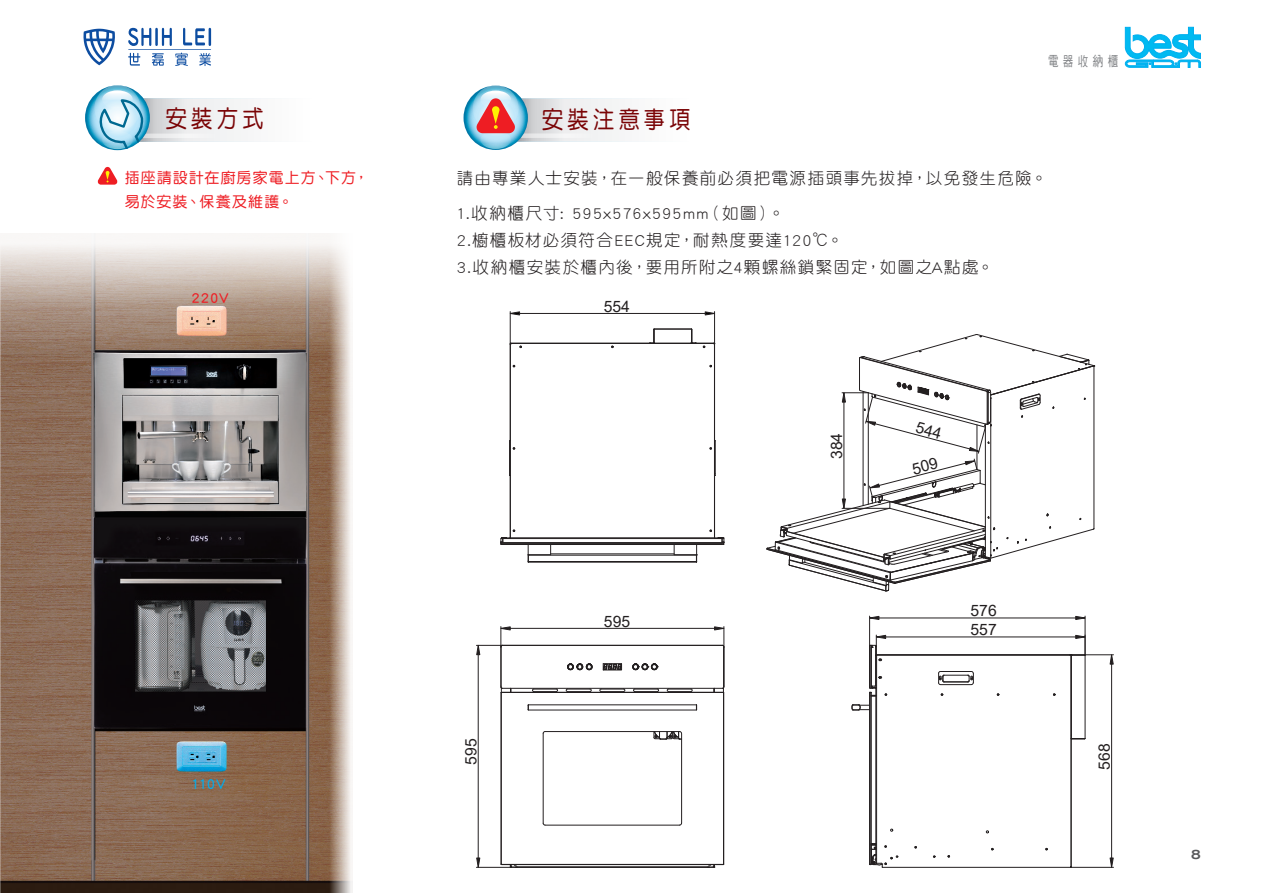
<style>
.page{position:relative;width:1263px;height:893px;background:#fff}
.page>*{position:absolute;margin:0;border:0;box-sizing:border-box;transform-origin:0 0}
.t1{font:24px "DF Yuan Std W5";letter-spacing:.185em;color:#7a0406;scale:.9 1}
.t2{font:16.5px "DF Yuan Std W3";letter-spacing:.085em;color:#231f20}
.t3{font:15.75px/19px "Arial";color:#231f20}
.t4{font:15px "DF Yuan Std W5";letter-spacing:.07em;color:#ee1d23}
.t5{font:15px "DF Yuan Std W7";color:#ee1d23}
.t6{font:15px "DF Yuan Std W7";color:#00aeef}
.t7{font:13.65px "DF Hei Std W5";letter-spacing:.42em;color:#808285;scale:.77 1}
.t8{font:700 13.5px "Copperplate Gothic";color:#57585a}
</style>
<div class="page">
<hr style="left:724px;top:647px;width:1px;height:39px;background:#231f20">
<hr style="left:545px;top:731px;width:135px;height:1px;background:#231f20">
<div style="left:501px;top:692px;width:222px;height:1px;border:1px solid #231f20"></div>
<hr style="left:501px;top:693px;width:1px;height:171px;background:#231f20">
<hr style="left:681px;top:733px;width:1px;height:90px;background:#231f20">
<hr style="left:545px;top:825px;width:135px;height:1px;background:#231f20">
<hr style="left:723px;top:693px;width:1px;height:171px;background:#231f20">
<hr style="left:543px;top:733px;width:1px;height:90px;background:#231f20">
<hr style="left:501px;top:864px;width:222px;height:1px;background:#231f20">
<hr style="left:528px;top:705px;width:168px;height:1px;background:#231f20">
<hr style="left:502px;top:688px;width:220px;height:1px;background:#231f20">
<hr style="left:723px;top:646px;width:1px;height:41px;background:#231f20">
<hr style="left:502px;top:645px;width:220px;height:1px;background:#231f20">
<hr style="left:516px;top:867px;width:192px;height:1px;background:#231f20">
<hr style="left:501px;top:646px;width:1px;height:41px;background:#231f20">
<hr style="left:509px;top:443px;width:1px;height:32px;background:#231f20">
<hr style="left:510px;top:345px;width:1px;height:193px;background:#231f20">
<hr style="left:714px;top:345px;width:1px;height:193px;background:#231f20">
<hr style="left:511px;top:343px;width:202px;height:1px;background:#231f20">
<hr style="left:715px;top:441px;width:1px;height:33px;background:#231f20">
<hr style="left:654px;top:329px;width:37px;height:1px;background:#231f20">
<hr style="left:871px;top:693px;width:1px;height:172px;background:#231f20">
<hr style="left:1085px;top:655px;width:1px;height:83px;background:#231f20">
<hr style="left:869px;top:646px;width:1px;height:41px;background:#231f20">
<hr style="left:876px;top:655px;width:1px;height:208px;background:#231f20">
<hr style="left:875px;top:655px;width:1px;height:208px;background:#231f20">
<hr style="left:871px;top:647px;width:1px;height:39px;background:#231f20">
<hr style="left:876px;top:655px;width:193px;height:1px;background:#231f20">
<hr style="left:876px;top:654px;width:193px;height:1px;background:#231f20">
<hr style="left:869px;top:693px;width:1px;height:171px;background:#231f20">
<hr style="left:1071px;top:655px;width:1px;height:212px;background:#231f20">
<hr style="left:882px;top:867px;width:188px;height:1px;background:#231f20">
<svg style="left:566px;top:689px;width:26px;height:3px"></svg>
<svg style="left:603px;top:663px;width:19px;height:7px"></svg>
<svg style="left:599px;top:689px;width:26px;height:3px"></svg>
<svg style="left:667px;top:689px;width:25px;height:3px"></svg>
<svg style="left:633px;top:689px;width:26px;height:3px"></svg>
<svg style="left:532px;top:689px;width:26px;height:3px"></svg>
<svg style="left:500px;top:686px;width:2px;height:7px"></svg>
<svg style="left:722px;top:687px;width:2px;height:6px"></svg>
<svg style="left:500px;top:530px;width:225px;height:33px"></svg>
<svg style="left:690px;top:329px;width:24px;height:19px"></svg>
<svg style="left:649px;top:329px;width:6px;height:14px"></svg>
<svg style="left:852px;top:704px;width:17px;height:7px"></svg>
<svg style="left:1072px;top:735px;width:13px;height:5px"></svg>
<svg style="left:938px;top:671px;width:36px;height:14px"></svg>
<svg style="left:707px;top:865px;width:8px;height:3px"></svg>
<svg style="left:510px;top:865px;width:8px;height:3px"></svg>
<svg style="left:653px;top:731px;width:29px;height:9px"></svg>
<svg style="left:632px;top:663px;width:26px;height:7px"></svg>
<svg style="left:567px;top:663px;width:25px;height:7px"></svg>
<svg style="left:869px;top:676px;width:18px;height:21px"></svg>
<svg style="left:869px;top:843px;width:29px;height:25px"></svg>
<hr style="left:714px;top:312px;width:1px;height:33px;background:#231f20">
<hr style="left:510px;top:312px;width:1px;height:33px;background:#231f20">
<hr style="left:520px;top:313px;width:185px;height:1px;background:#231f20">
<svg style="left:704px;top:311px;width:12px;height:5px"></svg>
<svg style="left:509px;top:311px;width:11px;height:5px"></svg>
<hr style="left:510px;top:628px;width:204px;height:1px;background:#231f20">
<svg style="left:714px;top:626px;width:11px;height:22px"></svg>
<hr style="left:476px;top:867px;width:35px;height:1px;background:#231f20">
<hr style="left:478px;top:655px;width:1px;height:203px;background:#231f20">
<svg style="left:476px;top:626px;width:35px;height:29px"></svg>
<svg style="left:476px;top:857px;width:4px;height:11px"></svg>
<hr style="left:1085px;top:616px;width:1px;height:39px;background:#231f20">
<hr style="left:869px;top:616px;width:1px;height:30px;background:#231f20">
<hr style="left:879px;top:618px;width:197px;height:1px;background:#231f20">
<svg style="left:1075px;top:616px;width:11px;height:4px"></svg>
<svg style="left:869px;top:616px;width:11px;height:4px"></svg>
<hr style="left:886px;top:637px;width:190px;height:1px;background:#231f20">
<svg style="left:869px;top:635px;width:17px;height:26px"></svg>
<hr style="left:1070px;top:867px;width:43px;height:1px;background:#231f20">
<hr style="left:1111px;top:664px;width:1px;height:194px;background:#231f20">
<svg style="left:1069px;top:635px;width:45px;height:30px"></svg>
<svg style="left:1109px;top:857px;width:5px;height:11px"></svg>
<img style="left:0;top:236px;width:353px;height:657px">
<svg style="left:1125px;top:27px;width:75px;height:40px"></svg>
<svg style="left:83px;top:29px;width:32px;height:36px"></svg>
<svg style="left:128px;top:28px;width:83px;height:38px"></svg>
<svg style="left:98px;top:167px;width:19px;height:18px"></svg>
<svg style="left:463px;top:86px;width:65px;height:64px"></svg>
<svg style="left:473px;top:85px;width:46px;height:46px"></svg>
<svg style="left:480px;top:91px;width:31px;height:18px"></svg>
<svg style="left:480px;top:131px;width:31px;height:18px"></svg>
<svg style="left:476px;top:98px;width:163px;height:44px"></svg>
<svg style="left:85px;top:85px;width:65px;height:65px"></svg>
<svg style="left:94px;top:85px;width:47px;height:46px"></svg>
<svg style="left:102px;top:90px;width:31px;height:19px"></svg>
<svg style="left:96px;top:97px;width:165px;height:53px"></svg>
<svg style="left:767px;top:334px;width:328px;height:257px"></svg>
<p class="t1" style="left:166px;top:105px;width:111px">安裝方式</p>
<p class="t1" style="left:542px;top:106px;width:167px">安裝注意事項</p>
<p class="t7" style="left:1048px;top:53px;width:93px">電器收納櫃</p>
<p class="t4" style="left:125px;top:169px;width:246px">插座請設計在廚房家電上方、下方，</p>
<p class="t4" style="left:125px;top:193px;width:170px">易於安裝、保養及維護。</p>
<p class="t5" style="left:192px;top:290px;width:39px">220V</p>
<p class="t6" style="left:191px;top:775px;width:36px">110V</p>
<p class="t2" style="left:457px;top:169px;width:592px">請由專業人士安裝，在一般保養前必須把電源插頭事先拔掉，以免發生危險。</p>
<p class="t2" style="left:457px;top:204px;width:329px">1.收納櫃尺寸: 595x576x595mm（如圖）。</p>
<p class="t2" style="left:457px;top:231px;width:388px">2.櫥櫃板材必須符合EEC規定，耐熱度要達120℃。</p>
<p class="t2" style="left:457px;top:258px;width:538px">3.收納櫃安裝於櫃內後，要用所附之4顆螺絲鎖緊固定，如圖之A點處。</p>
<p class="t3" style="left:604px;top:296px;width:28px">554</p>
<p class="t3" style="left:827px;top:459px;width:28px;rotate:-90deg">384</p>
<p class="t3" style="left:461px;top:765px;width:28px;rotate:-90deg">595</p>
<p class="t3" style="left:604px;top:611px;width:28px">595</p>
<p class="t3" style="left:970px;top:601px;width:28px">576<br>557</p>
<p class="t3" style="left:1094px;top:769px;width:28px;rotate:-90deg">568</p>
<p class="t8" style="left:1191px;top:847px;width:11px">8</p>
</div>
